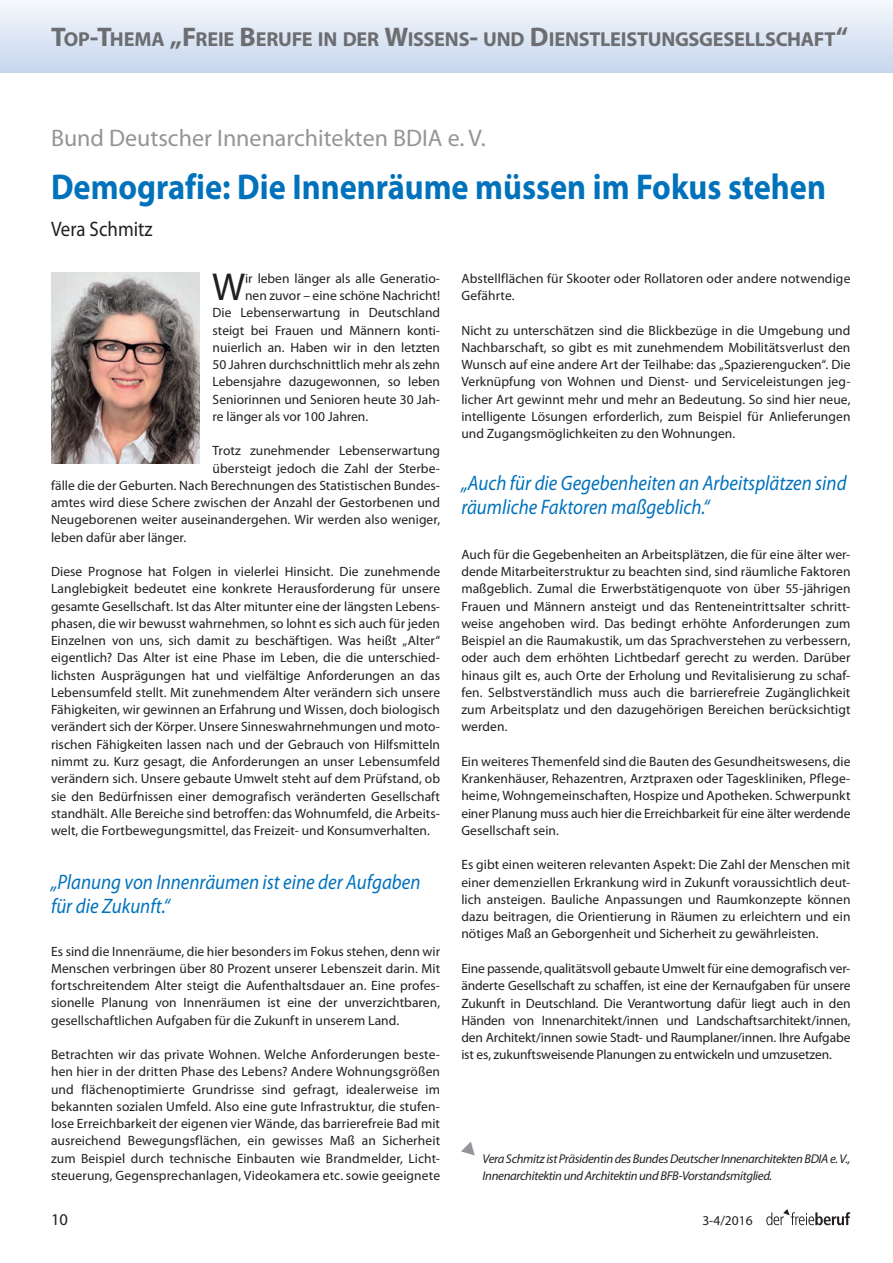
<style>
.page{position:relative;width:893px;height:1263px;background:#fff}
.page>*{position:absolute;margin:0;border:0;box-sizing:border-box;transform-origin:0 0}
.t1{font:39.15px "Myriad Pro";color:#231f20}
.t2{font:700 36px "Myriad Pro";color:#0072bc;scale:.9 1}
.t3{font:24px "Myriad Pro";color:#939598}
.t4{font:italic 21px/24px "Myriad Pro";color:#0072bc;scale:.9 1}
.t5{font:21px "Myriad Pro";color:#231f20;scale:.9 1}
.t6{font:700 20.25px "Myriad Pro";letter-spacing:-.01em;color:#6c6d70}
.t7{font:16.5px "Myriad Pro";color:#231f20}
.t8{font:13.5px/17.2px "Myriad Pro";color:#231f20;text-align:justify}
.t9{font:italic 12.75px/17.2px "Myriad Pro";letter-spacing:-.025em;color:#231f20}
.s1{font-size:27px}
</style>
<div class="page">
<div style="left:0;top:0;width:893px;height:72px;background:linear-gradient(to bottom,#f5f8fc,#c8d7ee)"></div>
<svg style="left:766px;top:1209px;width:84px;height:16px"></svg>
<img style="left:51px;top:272px;width:149px;height:191px">
<h3 class="t6" style="left:51px;top:28px;width:798px"><span class="s1">T</span>OP<span class="s1">-T</span>HEMA <span class="s1">„F</span>REIE <span class="s1">B</span>ERUFE IN DER <span class="s1">W</span>ISSENS<span class="s1">-</span> UND <span class="s1">D</span>IENSTLEISTUNGSGESELLSCHAFT<span class="s1">“</span></h3>
<h3 class="t3" style="left:51px;top:124px;width:436px">Bund Deutscher Innenarchitekten BDIA e. V.</h3>
<h2 class="t2" style="left:51px;top:167px;width:863px">Demografie: Die Innenräume müssen im Fokus stehen</h2>
<h3 class="t5" style="left:51px;top:217px;width:114px">Vera Schmitz</h3>
<h1 class="t1" style="left:212px;top:266px;width:35px">W</h1>
<p class="t8" style="left:245px;top:270px;width:196px">ir leben länger als alle Generatio-</p>
<p class="t8" style="left:461px;top:270px;width:391px">Abstellflächen für Skooter oder Rollatoren oder andere notwendige<br>Gefährte.</p>
<p class="t8" style="left:461px;top:322px;width:391px">Nicht zu unterschätzen sind die Blickbezüge in die Umgebung und Nachbarschaft, so gibt es mit zunehmendem Mobilitätsverlust den Wunsch auf eine andere Art der Teilhabe: das „Spazierengucken“. Die Verknüpfung von Wohnen und Dienst- und Serviceleistungen jeg&shy;licher Art gewinnt mehr und mehr an Bedeutung. So sind hier neue, intelligente Lösungen erforderlich, zum Beispiel für Anlieferungen und Zugangsmöglichkeiten zu den Wohnungen.</p>
<h3 class="t4" style="left:461px;top:471px;width:430px">„Auch für die Gegebenheiten an Arbeitsplätzen sind räumliche Faktoren maßgeblich.“</h3>
<p class="t8" style="left:461px;top:546px;width:391px">Auch für die Gegebenheiten an Arbeitsplätzen, die für eine älter wer&shy;dende Mitarbeiterstruktur zu beachten sind, sind räumliche Faktoren maßgeblich. Zumal die Erwerbstätigenquote von über 55-jährigen Frauen und Männern ansteigt und das Renteneintrittsalter schritt&shy;weise angehoben wird. Das bedingt erhöhte Anforderungen zum Beispiel an die Raumakustik, um das Sprachverstehen zu verbessern, oder auch dem erhöhten Lichtbedarf gerecht zu werden. Darüber hinaus gilt es, auch Orte der Erholung und Revitalisierung zu schaf&shy;fen. Selbstverständlich muss auch die barrierefreie Zugänglichkeit zum Arbeitsplatz und den dazugehörigen Bereichen berücksichtigt werden.</p>
<p class="t8" style="left:461px;top:753px;width:391px">Ein weiteres Themenfeld sind die Bauten des Gesundheitswesens, die Krankenhäuser, Rehazentren, Arztpraxen oder Tageskliniken, Pflege&shy;heime, Wohngemeinschaften, Hospize und Apotheken. Schwerpunkt einer Planung muss auch hier die Erreichbarkeit für eine älter werdende Gesellschaft sein.</p>
<p class="t8" style="left:461px;top:856px;width:391px">Es gibt einen weiteren relevanten Aspekt: Die Zahl der Menschen mit einer demenziellen Erkrankung wird in Zukunft voraussichtlich deut&shy;lich ansteigen. Bauliche Anpassungen und Raumkonzepte können dazu beitragen, die Orientierung in Räumen zu erleichtern und ein nötiges Maß an Geborgenheit und Sicherheit zu gewährleisten.</p>
<p class="t8" style="left:461px;top:960px;width:391px">Eine passende, qualitätsvoll gebaute Umwelt für eine demografisch ver&shy;änderte Gesellschaft zu schaffen, ist eine der Kernaufgaben für unsere Zukunft in Deutschland. Die Verantwortung dafür liegt auch in den Händen von Innenarchitekt/innen und Landschaftsarchitekt/innen, den Architekt/innen sowie Stadt- und Raumplaner/innen. Ihre Aufgabe ist es, zukunftsweisende Planungen zu entwickeln und umzusetzen.</p>
<p class="t8" style="left:245px;top:287px;width:197px">nen zuvor – eine schöne Nachricht!</p>
<p class="t8" style="left:213px;top:304px;width:229px">Die Lebenserwartung in Deutschland</p>
<p class="t8" style="left:213px;top:322px;width:228px">steigt bei Frauen und Männern konti-</p>
<p class="t8" style="left:213px;top:339px;width:229px">nuierlich an. Haben wir in den letzten</p>
<p class="t8" style="left:213px;top:356px;width:229px">50 Jahren durchschnittlich mehr als zehn</p>
<p class="t8" style="left:213px;top:373px;width:229px">Lebensjahre dazugewonnen, so leben</p>
<p class="t8" style="left:213px;top:391px;width:229px">Seniorinnen und Senioren heute 30 Jah-</p>
<p class="t8" style="left:213px;top:408px;width:157px">re länger als vor 100 Jahren.</p>
<p class="t8" style="left:213px;top:442px;width:229px">Trotz zunehmender Lebenserwartung</p>
<p class="t8" style="left:213px;top:460px;width:228px">übersteigt jedoch die Zahl der Sterbe-</p>
<p class="t8" style="left:51px;top:477px;width:391px">fälle die der Geburten. Nach Berechnungen des Statistischen Bundes-</p>
<p class="t8" style="left:51px;top:494px;width:391px">amtes wird diese Schere zwischen der Anzahl der Gestorbenen und</p>
<p class="t8" style="left:51px;top:511px;width:391px">Neugeborenen weiter auseinandergehen. Wir werden also weniger,</p>
<p class="t8" style="left:51px;top:529px;width:137px">leben dafür aber länger.</p>
<p class="t8" style="left:51px;top:563px;width:391px">Diese Prognose hat Folgen in vielerlei Hinsicht. Die zunehmende Langlebigkeit bedeutet eine konkrete Herausforderung für unsere gesamte Gesellschaft. Ist das Alter mitunter eine der längsten Lebens&shy;phasen, die wir bewusst wahrnehmen, so lohnt es sich auch für jeden Einzelnen von uns, sich damit zu beschäftigen. Was heißt „Alter“ eigentlich? Das Alter ist eine Phase im Leben, die die unterschied&shy;lichsten Ausprägungen hat und vielfältige Anforderungen an das Lebensumfeld stellt. Mit zunehmendem Alter verändern sich unsere Fähigkeiten, wir gewinnen an Erfahrung und Wissen, doch biologisch verändert sich der Körper. Unsere Sinneswahrnehmungen und moto&shy;rischen Fähigkeiten lassen nach und der Gebrauch von Hilfsmitteln nimmt zu. Kurz gesagt, die Anforderungen an unser Lebensumfeld verändern sich. Unsere gebaute Umwelt steht auf dem Prüfstand, ob sie den Bedürfnissen einer demografisch veränderten Gesellschaft standhält. Alle Bereiche sind betroffen: das Wohnumfeld, die Arbeits&shy;welt, die Fortbewegungsmittel, das Freizeit- und Konsumverhalten.</p>
<h3 class="t4" style="left:51px;top:870px;width:412px">„Planung von Innenräumen ist eine der Aufgaben für die Zukunft.“</h3>
<p class="t8" style="left:51px;top:943px;width:391px">Es sind die Innenräume, die hier besonders im Fokus stehen, denn wir Menschen verbringen über 80 Prozent unserer Lebenszeit darin. Mit fortschreitendem Alter steigt die Aufenthaltsdauer an. Eine profes&shy;sionelle Planung von Innenräumen ist eine der unverzichtbaren, gesellschaftlichen Aufgaben für die Zukunft in unserem Land.</p>
<p class="t8" style="left:51px;top:1046px;width:391px">Betrachten wir das private Wohnen. Welche Anforderungen beste&shy;hen hier in der dritten Phase des Lebens? Andere Wohnungsgrößen und flächenoptimierte Grundrisse sind gefragt, idealerweise im bekannten sozialen Umfeld. Also eine gute Infrastruktur, die stufen&shy;lose Erreichbarkeit der eigenen vier Wände, das barrierefreie Bad mit ausreichend Bewegungsflächen, ein gewisses Maß an Sicherheit zum Beispiel durch technische Einbauten wie Brandmelder, Licht&shy;steuerung, Gegensprechanlagen, Videokamera etc. sowie geeignete</p>
<p class="t9" style="left:483px;top:1150px;width:369px">Vera Schmitz ist Präsidentin des Bundes Deutscher Innenarchitekten BDIA e. V.,<br>Innenarchitektin und Architektin und BFB-Vorstandsmitglied.</p>
<p class="t7" style="left:51px;top:1211px;width:18px">10</p>
<p class="t8" style="left:702px;top:1212px;width:52px">3-4/2016</p>
</div>
